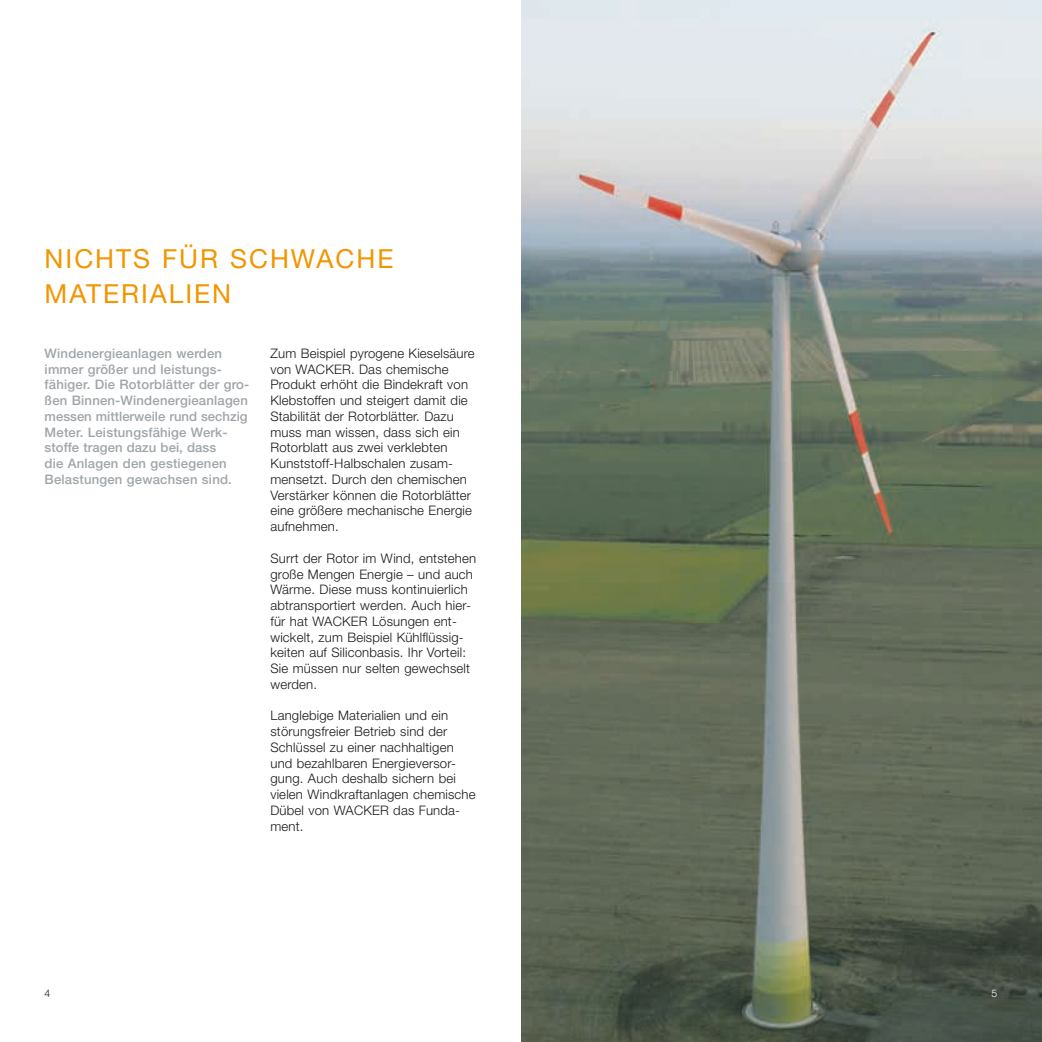
<style>
.page{position:relative;width:1042px;height:1042px;background:#fff}
.page>*{position:absolute;margin:0;border:0;box-sizing:border-box;transform-origin:0 0}
.t1{font:26.25px "Helvetica Neue LT Pro";letter-spacing:.075em;color:#f29500}
.t2{font:300 13.12px/15.8px "Helvetica Neue LT Pro";letter-spacing:.015em;color:#1a171c}
.t3{font:500 13.12px/15.8px "Helvetica Neue LT Pro";letter-spacing:.015em;color:#9fa5a9}
.t4{font:300 10.5px "Helvetica Neue LT Pro";color:#1a171c}
.t5{font:300 10.5px "Helvetica Neue LT Pro";color:#fff}
</style>
<div class="page">
<img style="left:521px;top:0;width:521px;height:1042px">
<h1 class="t1" style="left:45px;top:242px;width:269px">NICHTS FÜR SCHWAC</h1>
<h1 class="t1" style="left:356px;top:242px;width:35px">HE</h1>
<h1 class="t1" style="left:45px;top:277px;width:42px">MATERIALIEN</h1>
<p class="t3" style="left:45px;top:345px;width:206px">Windenergieanlagen werden immer größer und leistungs&shy;fähiger. Die Rotorblätter der gro&shy;ßen Binnen-Windenergieanlagen messen mittlerweile rund sechzig<br>Meter. Leistungsfähige Werk&shy;stoffe tragen dazu bei, dass<br>die Anlagen den gestiegenen<br>Belastungen gewachsen sind.</p>
<p class="t2" style="left:270px;top:345px;width:206px">Zum Beispiel pyrogene Kieselsäure von WACKER. Das chemische<br>Produkt erhöht die Bindekraft von<br>Klebstoffen und steigert damit die<br>Stabilität der Rotorblätter. Dazu muss man wissen, dass sich ein<br>Rotorblatt aus zwei verklebten<br>Kunststoff-Halbschalen zusam&shy;mensetzt. Durch den chemischen<br>Verstärker können die Rotorblätter eine größere mechanische Energie aufnehmen.</p>
<p class="t2" style="left:270px;top:550px;width:207px">Surrt der Rotor im Wind, entstehen große Mengen Energie – und auch<br>Wärme. Diese muss kontinuierlich abtransportiert werden. Auch hier&shy;für hat WACKER Lösungen ent&shy;wickelt, zum Beispiel Kühlflüssig&shy;keiten auf Siliconbasis. Ihr Vorteil:<br>Sie müssen nur selten gewechselt werden.</p>
<p class="t2" style="left:270px;top:707px;width:207px">Langlebige Materialien und ein störungsfreier Betrieb sind der<br>Schlüssel zu einer nachhaltigen und bezahlbaren Energieversor&shy;gung. Auch deshalb sichern bei vielen Windkraftanlagen chemische<br>Dübel von WACKER das Funda&shy;ment.</p>
<p class="t4" style="left:45px;top:987px;width:7px">4</p>
<p class="t5" style="left:991px;top:987px;width:7px">5</p>
</div>
